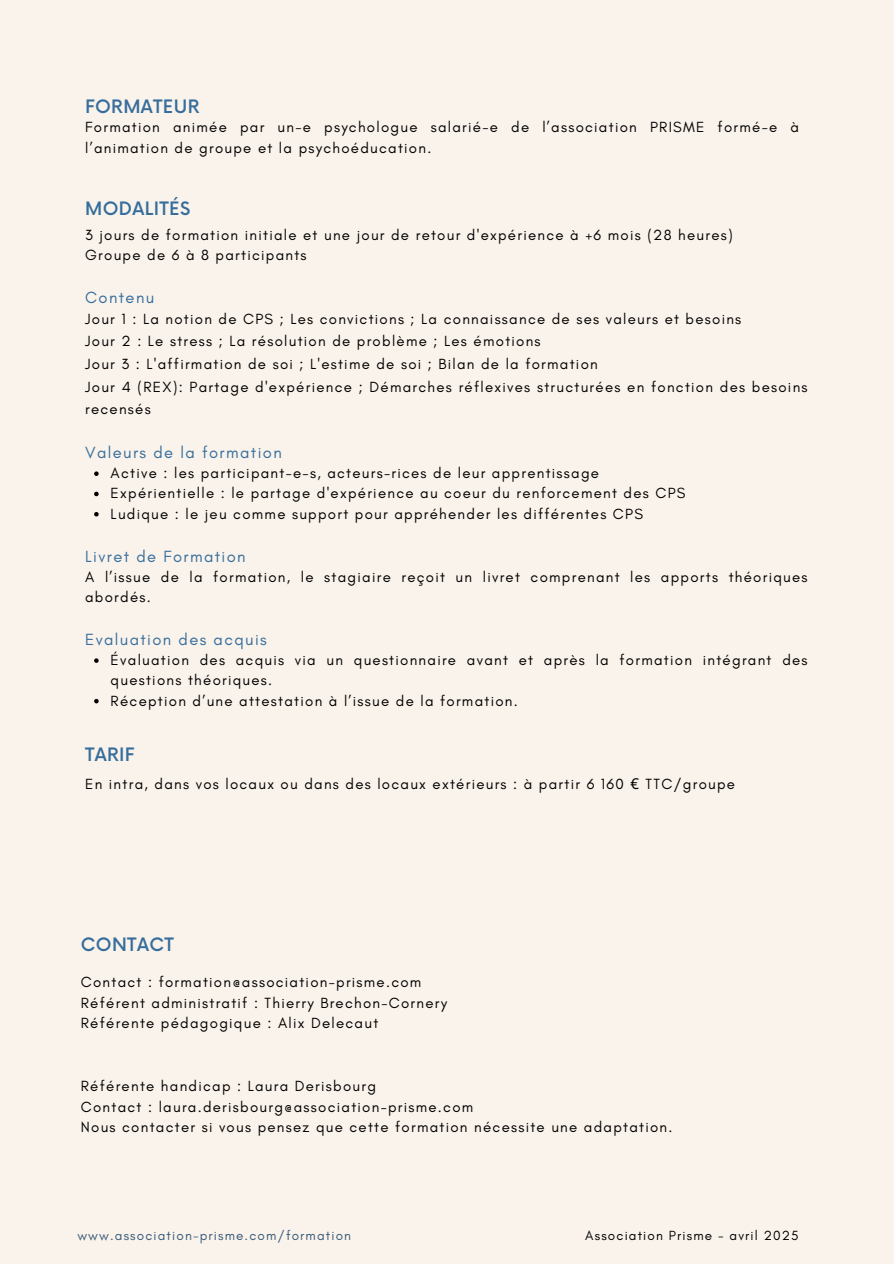
<style>
.page{position:relative;width:894px;height:1264px;background:#fff}
.page>*{position:absolute;margin:0;border:0;box-sizing:border-box;transform-origin:0 0}
.t1{font:500 18px "Now";letter-spacing:.02em;color:#366d9c}
.t2{font:16.5px "Glacial Indifference";letter-spacing:.085em;color:#366d9c}
.t3{font:15px/20.2px "Glacial Indifference";letter-spacing:.085em;color:#000}
.t4{font:13.5px "Glacial Indifference";letter-spacing:.085em;color:#375979}
.t5{font:13.5px "Glacial Indifference";letter-spacing:.085em;color:#000}
.s1{font-family:"Noto Sans"}
</style>
<div class="page">
<div style="left:0;top:0;width:893px;height:1263px;background:#faf3eb"></div>
<svg style="left:94px;top:471px;width:5px;height:5px"></svg>
<svg style="left:94px;top:491px;width:5px;height:5px"></svg>
<svg style="left:94px;top:512px;width:5px;height:4px"></svg>
<svg style="left:94px;top:658px;width:5px;height:5px"></svg>
<svg style="left:94px;top:699px;width:5px;height:4px"></svg>
<p class="t1" style="left:85px;top:97px;width:116px">FORMATEUR</p>
<p class="t3" style="left:85px;top:117px;width:715px">Formation animée par un-e psychologue salarié-e de l’association PRISME formé-e à l’animation de groupe et la psychoéducation.</p>
<h1 class="t1" style="left:85px;top:199px;width:107px">MODALITÉS</h1>
<h1 class="t3" style="left:85px;top:224px;width:649px">3 jours de formation initiale et une jour de retour d'expérience à +6 mois (28 heures)</h1>
<p class="t3" style="left:85px;top:244px;width:223px">Groupe de 6 à 8 participants</p>
<p class="t2" style="left:85px;top:287px;width:71px">Contenu</p>
<p class="t3" style="left:85px;top:308px;width:657px">Jour 1 : La notion de CPS ; Les convictions ; La connaissance de ses valeurs et besoins</p>
<p class="t3" style="left:85px;top:331px;width:457px">Jour 2 : Le stress ; La résolution de problème ; Les émotions</p>
<p class="t3" style="left:85px;top:353px;width:514px">Jour 3 : L'affirmation de soi ; L'estime de soi ; Bilan de la formation</p>
<p class="t3" style="left:85px;top:375px;width:723px;line-height:22.5px">Jour 4 (REX): Partage d'expérience ; Démarches réflexives structurées en fonction des besoins recensés</p>
<p class="t2" style="left:85px;top:442px;width:198px">Valeurs de la formation</p>
<h2 class="t3" style="left:111px;top:463px;width:490px">Active : les participant-e-s, acteurs-rices de leur apprentissage</h2>
<p class="t3" style="left:111px;top:483px;width:576px">Expérientielle : le partage d'expérience au coeur du renforcement des CPS</p>
<p class="t3" style="left:111px;top:503px;width:533px">Ludique : le jeu comme support pour appréhender les différentes CPS</p>
<p class="t2" style="left:85px;top:546px;width:162px">Livret de Formation</p>
<p class="t3" style="left:85px;top:566px;width:723px">A l’issue de la formation, le stagiaire reçoit un livret comprenant les apports théoriques abordés.</p>
<p class="t2" style="left:85px;top:629px;width:183px">Evaluation des acquis</p>
<h2 class="t3" style="left:111px;top:649px;width:698px">Évaluation des acquis via un questionnaire avant et après la formation intégrant des questions théoriques.</h2>
<p class="t3" style="left:111px;top:690px;width:408px">Réception d’une attestation à l’issue de la formation.</p>
<p class="t1" style="left:85px;top:745px;width:51px">TARIF</p>
<h1 class="t3" style="left:85px;top:773px;width:651px">En intra, dans vos locaux ou dans des locaux extérieurs : à partir 6 160 <span class="s1">€</span> TTC/groupe</h1>
<h1 class="t1" style="left:81px;top:934px;width:94px">CONTACT</h1>
<p class="t3" style="left:81px;top:971px;width:342px">Contact : formation@association-prisme.com</p>
<p class="t3" style="left:81px;top:992px;width:368px">Référent administratif : Thierry Brechon-Cornery</p>
<p class="t3" style="left:81px;top:1012px;width:299px">Référente pédagogique : Alix Delecaut</p>
<p class="t3" style="left:81px;top:1076px;width:296px">Référente handicap : Laura Derisbourg</p>
<p class="t3" style="left:81px;top:1096px;width:394px">Contact : laura.derisbourg@association-prisme.com</p>
<p class="t3" style="left:81px;top:1116px;width:593px">Nous contacter si vous pensez que cette formation nécessite une adaptation.</p>
<p class="t4" style="left:77px;top:1226px;width:275px">www.association-prisme.com/formation</p>
<p class="t5" style="left:585px;top:1226px;width:215px">Association Prisme - avril 2025</p>
</div>
